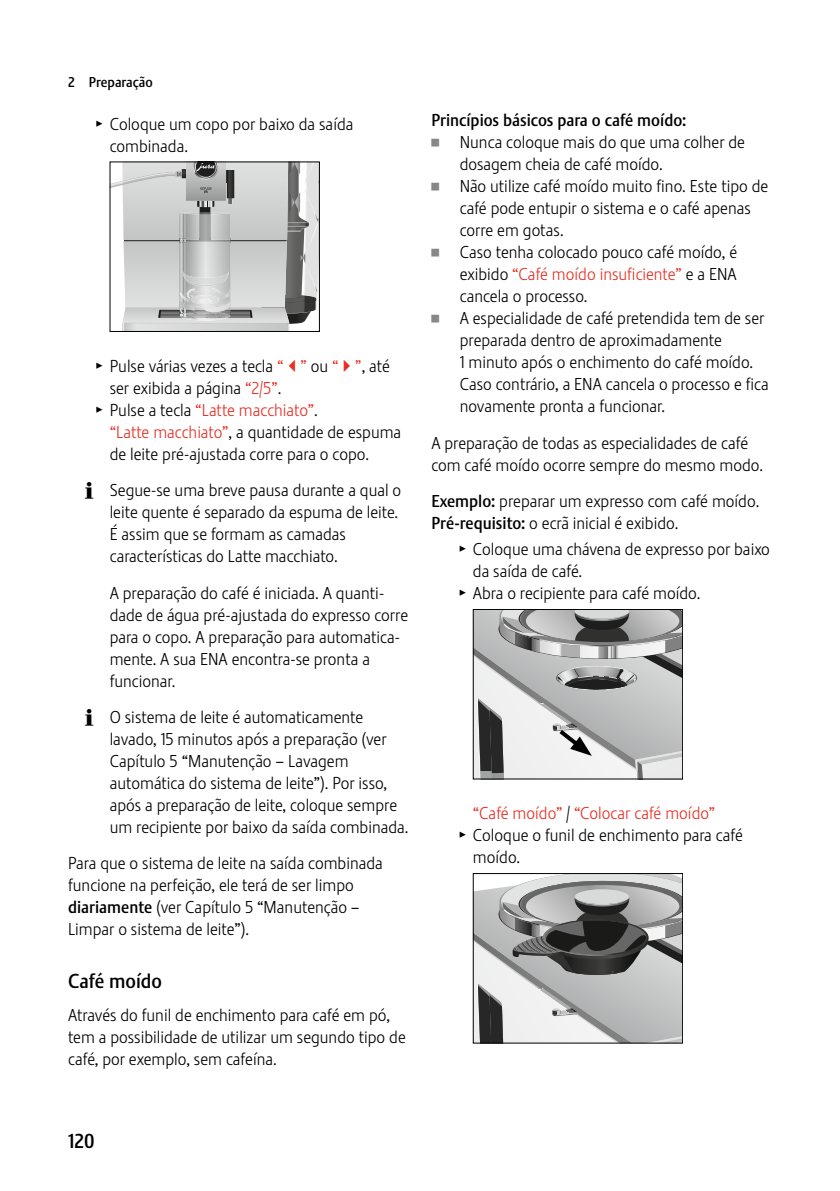
<style>
.page{position:relative;width:840px;height:1191px;background:#fff}
.page>*{position:absolute;margin:0;border:0;box-sizing:border-box;transform-origin:0 0}
.t1{font:20px "Stalemate Pro 2 J Medium";color:#000}
.t2{font:17px/22px "Stalemate Pro 2 J Light";color:#000}
.t3{font:17px "Stalemate Pro 2 J Light";color:#e63026}
.t4{font:17px "Stalemate Pro 2 J Medium";color:#000}
.t5{font:14px "Stalemate Pro 2 J Medium";color:#000}
.s1{font-family:"Jura Pict 2006"}
.s2{color:#e63026}
.s3{font-family:"Jura Pict 2006";color:#000}
.s4{color:#000}
.s5{font-family:"Stalemate Pro 2 J Medium"}
.s6{font-family:"Jura Pict 2006";font-size:28px;color:#868786}
</style>
<div class="page">
<svg style="left:112px;top:164px;width:205px;height:166px;background:#c4c5c5"></svg>
<div style="left:110px;top:162px;width:209px;height:170px;border:1px solid #000"></div>
<svg style="left:472px;top:609px;width:210px;height:170px"></svg>
<svg style="left:474px;top:875px;width:206px;height:166px"></svg>
<div style="left:472px;top:873px;width:210px;height:170px;border:1px solid #000"></div>
<p class="t5" style="left:68px;top:73px;width:86px">2 Preparação</p>
<p class="t2" style="left:110px;top:113px;width:245px;text-indent:-13px"><span class="s1">T</span> Coloque um copo por baixo da saída combinada.</p>
<p class="t2" style="left:96px;top:355px;width:295px"><span class="s1">T</span> Pulse várias vezes a tecla <span class="s2">“ ”</span> ou <span class="s2">“ ”</span>, até</p>
<p class="t2" style="left:110px;top:377px;width:173px">ser exibida a página <span class="s2">“2/5”</span>.</p>
<p class="t3" style="left:96px;top:400px;width:223px"><span class="s3">T</span> <span class="s4">Pulse a tecla</span> “Latte macchiato”<span class="s4">.</span></p>
<p class="t2" style="left:110px;top:421px;width:293px"><span class="s2">“Latte macchiato”</span>, a quantidade de espuma</p>
<p class="t2" style="left:110px;top:443px;width:261px">de leite pré-ajustada corre para o copo.</p>
<p class="t2" style="left:110px;top:479px;width:293px;text-indent:-24px"><span class="s1">E</span> Segue-se uma breve pausa durante a qual o leite quente é separado da espuma de leite.<br>É assim que se formam as camadas características do Latte macchiato.</p>
<p class="t2" style="left:110px;top:581px;width:300px">A preparação do café é iniciada. A quanti&shy;dade de água pré-ajustada do expresso corre para o copo. A preparação para automatica&shy;mente. A sua ENA encontra-se pronta a funcionar.</p>
<p class="t2" style="left:110px;top:706px;width:300px;text-indent:-24px"><span class="s1">E</span> O sistema de leite é automaticamente lavado, 15 minutos após a preparação (ver Capítulo 5 “Manutenção – Lavagem automática do sistema de leite”). Por isso, após a preparação de leite, coloque sempre um recipiente por baixo da saída combinada.</p>
<p class="t2" style="left:68px;top:852px;width:316px">Para que o sistema de leite na saída combinada funcione na perfeição, ele terá de ser limpo <span class="s5">diariamente</span> (ver Capítulo 5 “Manutenção – Limpar o sistema de leite”).</p>
<p class="t1" style="left:68px;top:968px;width:95px">Café moído</p>
<p class="t2" style="left:68px;top:1004px;width:339px">Através do funil de enchimento para café em pó, tem a possibilidade de utilizar um segundo tipo de café, por exemplo, sem cafeína.</p>
<p class="t4" style="left:431px;top:110px;width:256px">Princípios básicos para o café moído:</p>
<p class="t2" style="left:431px;top:131px;width:315px"><span class="s6">U</span> Nunca coloque mais do que uma colher de</p>
<p class="t2" style="left:459px;top:153px;width:204px">dosagem cheia de café moído.</p>
<p class="t2" style="left:431px;top:175px;width:338px"><span class="s6">U</span> Não utilize café moído muito fino. Este tipo de</p>
<p class="t2" style="left:459px;top:197px;width:292px">café pode entupir o sistema e o café apenas</p>
<p class="t2" style="left:459px;top:219px;width:105px">corre em gotas.</p>
<p class="t2" style="left:431px;top:241px;width:307px"><span class="s6">U</span> Caso tenha colocado pouco café moído, é</p>
<p class="t3" style="left:459px;top:264px;width:278px"><span class="s4">exibido</span> “Café moído insuficiente” <span class="s4">e a ENA</span></p>
<p class="t2" style="left:459px;top:285px;width:129px">cancela o processo.</p>
<p class="t2" style="left:431px;top:307px;width:334px"><span class="s6">U</span> A especialidade de café pretendida tem de ser</p>
<p class="t2" style="left:459px;top:329px;width:263px">preparada dentro de aproximadamente</p>
<p class="t2" style="left:459px;top:351px;width:295px">1 minuto após o enchimento do café moído.</p>
<p class="t2" style="left:459px;top:373px;width:310px">Caso contrário, a ENA cancela o processo e fica</p>
<p class="t2" style="left:459px;top:395px;width:207px">novamente pronta a funcionar.</p>
<p class="t2" style="left:431px;top:432px;width:333px">A preparação de todas as especialidades de café com café moído ocorre sempre do mesmo modo.</p>
<p class="t2" style="left:431px;top:490px;width:329px"><span class="s5">Exemplo:</span> preparar um expresso com café moído.<br><span class="s5">Pré-requisito:</span> o ecrã inicial é exibido.</p>
<p class="t2" style="left:459px;top:538px;width:311px"><span class="s1">T</span> Coloque uma chávena de expresso por baixo</p>
<p class="t2" style="left:472px;top:560px;width:111px">da saída de café.</p>
<p class="t2" style="left:459px;top:582px;width:242px"><span class="s1">T</span> Abra o recipiente para café moído.</p>
<p class="t3" style="left:472px;top:803px;width:243px">“Café moído” <span class="s4">/</span> “Colocar café moído”</p>
<p class="t2" style="left:459px;top:824px;width:284px"><span class="s1">T</span> Coloque o funil de enchimento para café</p>
<p class="t2" style="left:472px;top:846px;width:49px">moído.</p>
<p class="t1" style="left:68px;top:1129px;width:28px">120</p>
</div>
